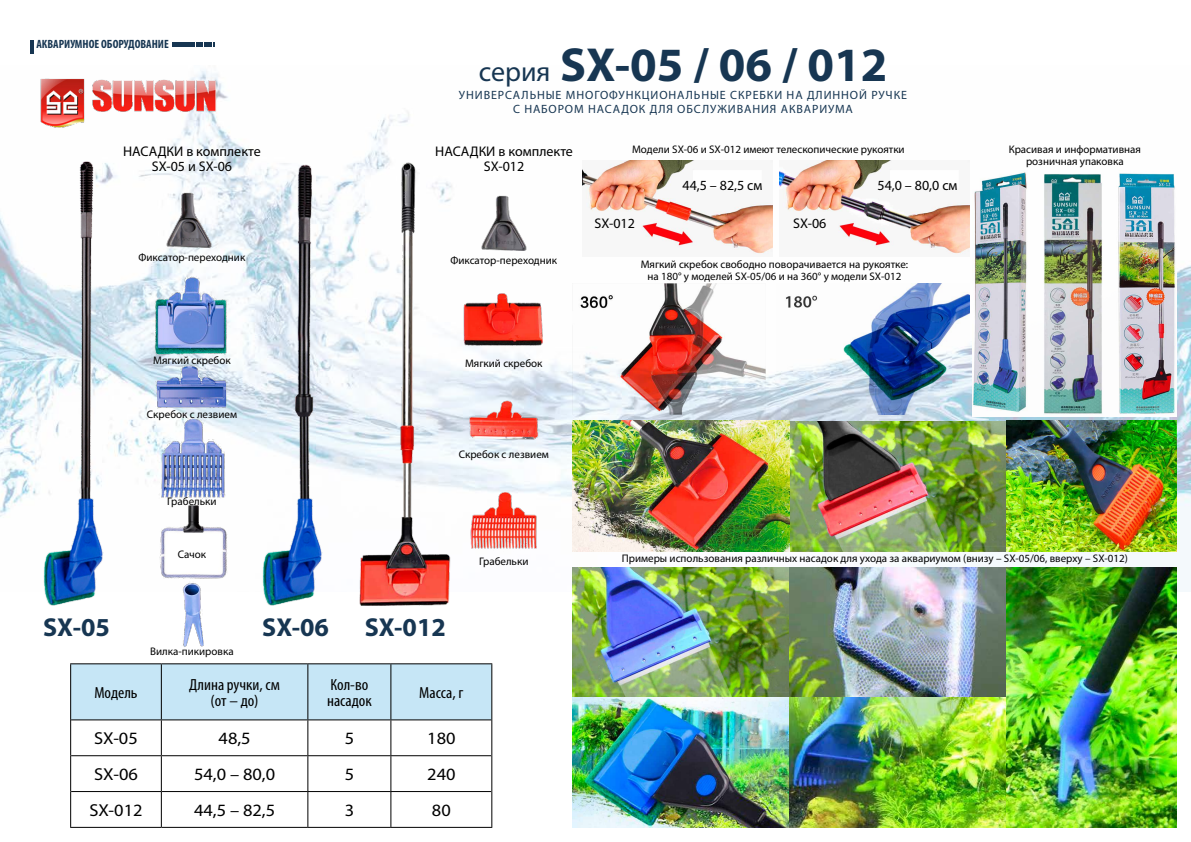
<style>
.page{position:relative;width:1191px;height:842px;background:#fff}
.page>*{position:absolute;margin:0;border:0;box-sizing:border-box;transform-origin:0 0}
.t1{font:700 48px "Myriad Pro";color:#173652}
.t2{font:700 26px "Myriad Pro";color:#173652}
.t3{font:17.3px "Myriad Pro";color:#000;scale:1.06 1}
.t4{font:condensed 16.1px/16.1px "Myriad Pro";color:#000;text-align:center;scale:1.06 1}
.t5{font:14px/15.4px "Myriad Pro";color:#000;text-align:center}
.t6{font:12px/14.4px "Myriad Pro";letter-spacing:.075em;color:#173652;text-align:center}
.t7{font:700 condensed 12px "Myriad Pro";color:#173652}
.t8{font:11px/12.1px "Myriad Pro";color:#000;text-align:center}
.s1{font-weight:400;font-size:28px}
</style>
<div class="page">
<img style="left:0;top:112px;width:1191px;height:480px">
<hr style="left:172px;top:42px;width:23px;height:4px;background:#173652">
<svg style="left:196px;top:42px;width:19px;height:4px"></svg>
<hr style="left:30px;top:40px;width:3px;height:14px;background:#173652">
<img style="left:28px;top:70px;width:208px;height:65px">
<div style="left:71px;top:664px;width:420px;height:55px;background:#c6e6f6"></div>
<hr style="left:70px;top:663px;width:91px;height:1px;background:#000">
<hr style="left:161px;top:663px;width:147px;height:1px;background:#000">
<hr style="left:308px;top:663px;width:83px;height:1px;background:#000">
<hr style="left:391px;top:663px;width:101px;height:1px;background:#000">
<hr style="left:71px;top:719px;width:90px;height:1px;background:#000">
<hr style="left:161px;top:719px;width:147px;height:1px;background:#000">
<hr style="left:308px;top:719px;width:83px;height:1px;background:#000">
<hr style="left:391px;top:719px;width:100px;height:1px;background:#000">
<hr style="left:71px;top:755px;width:90px;height:1px;background:#000">
<hr style="left:161px;top:755px;width:147px;height:1px;background:#000">
<hr style="left:308px;top:755px;width:83px;height:1px;background:#000">
<hr style="left:391px;top:755px;width:100px;height:1px;background:#000">
<hr style="left:71px;top:791px;width:90px;height:1px;background:#000">
<hr style="left:161px;top:791px;width:147px;height:1px;background:#000">
<hr style="left:308px;top:791px;width:83px;height:1px;background:#000">
<hr style="left:391px;top:791px;width:100px;height:1px;background:#000">
<hr style="left:70px;top:827px;width:91px;height:1px;background:#000">
<hr style="left:161px;top:827px;width:147px;height:1px;background:#000">
<hr style="left:308px;top:827px;width:83px;height:1px;background:#000">
<hr style="left:391px;top:827px;width:101px;height:1px;background:#000">
<hr style="left:70px;top:664px;width:1px;height:56px;background:#000">
<hr style="left:161px;top:664px;width:1px;height:55px;background:#000">
<hr style="left:307px;top:664px;width:1px;height:55px;background:#000">
<hr style="left:390px;top:664px;width:1px;height:55px;background:#000">
<hr style="left:491px;top:664px;width:1px;height:56px;background:#000">
<hr style="left:70px;top:720px;width:1px;height:36px;background:#000">
<hr style="left:161px;top:720px;width:1px;height:35px;background:#000">
<hr style="left:307px;top:720px;width:1px;height:35px;background:#000">
<hr style="left:390px;top:720px;width:1px;height:35px;background:#000">
<hr style="left:491px;top:720px;width:1px;height:36px;background:#000">
<hr style="left:70px;top:756px;width:1px;height:35px;background:#000">
<hr style="left:161px;top:756px;width:1px;height:35px;background:#000">
<hr style="left:307px;top:756px;width:1px;height:35px;background:#000">
<hr style="left:390px;top:756px;width:1px;height:35px;background:#000">
<hr style="left:491px;top:756px;width:1px;height:35px;background:#000">
<hr style="left:70px;top:791px;width:1px;height:36px;background:#000">
<hr style="left:161px;top:792px;width:1px;height:35px;background:#000">
<hr style="left:307px;top:792px;width:1px;height:35px;background:#000">
<hr style="left:390px;top:792px;width:1px;height:35px;background:#000">
<hr style="left:491px;top:791px;width:1px;height:36px;background:#000">
<img style="left:359px;top:154px;width:93px;height:452px">
<img style="left:30px;top:154px;width:93px;height:452px">
<img style="left:249px;top:154px;width:93px;height:452px">
<img style="left:461px;top:174px;width:85px;height:418px">
<img style="left:149px;top:171px;width:86px;height:476px">
<img style="left:972px;top:170px;width:204px;height:247px">
<img style="left:573px;top:567px;width:603px;height:261px">
<img style="left:573px;top:421px;width:603px;height:130px">
<img style="left:573px;top:284px;width:192px;height:131px">
<img style="left:583px;top:160px;width:190px;height:96px">
<img style="left:779px;top:160px;width:190px;height:96px">
<img style="left:776px;top:284px;width:193px;height:131px">
<p class="t7" style="left:36px;top:37px;width:134px">АКВАРИУМНОЕ ОБОРУДОВАНИЕ</p>
<p class="t5" style="left:123px;top:143px;width:139px">НАСАДКИ в комплекте<br>SX-05 и SX-06</p>
<h1 class="t1" style="left:478px;top:34px;width:410px"><span class="s1">серия</span> SX-05 / 06 / 012</h1>
<p class="t6" style="left:459px;top:87px;width:449px">УНИВЕРСАЛЬНЫЕ МНОГОФУНКЦИОНАЛЬНЫЕ СКРЕБКИ НА ДЛИННОЙ РУЧКЕ<br>С НАБОРОМ НАСАДОК ДЛЯ ОБСЛУЖИВАНИЯ АКВАРИУМА</p>
<p class="t5" style="left:435px;top:143px;width:139px">НАСАДКИ в комплекте<br>SX-012</p>
<p class="t8" style="left:632px;top:143px;width:274px">Модели SX-06 и SX-012 имеют телескопические рукоятки</p>
<p class="t8" style="left:1008px;top:143px;width:134px">Красивая и информативная розничная упаковка</p>
<p class="t5" style="left:682px;top:177px;width:82px">44,5 – 82,5 см</p>
<p class="t5" style="left:877px;top:177px;width:82px">54,0 – 80,0 см</p>
<p class="t5" style="left:594px;top:215px;width:42px">SX-012</p>
<p class="t5" style="left:793px;top:215px;width:35px">SX-06</p>
<p class="t8" style="left:139px;top:251px;width:108px">Фиксатор-переходник</p>
<p class="t8" style="left:450px;top:254px;width:108px">Фиксатор-переходник</p>
<p class="t8" style="left:153px;top:354px;width:79px">Мягкий скребок</p>
<p class="t8" style="left:465px;top:357px;width:79px">Мягкий скребок</p>
<h2 class="t2" style="left:43px;top:610px;width:68px">SX-05</h2>
<p class="t8" style="left:147px;top:408px;width:92px">Скребок с лезвием</p>
<p class="t8" style="left:167px;top:495px;width:51px">Грабельки</p>
<p class="t8" style="left:178px;top:548px;width:30px">Сачок</p>
<p class="t8" style="left:150px;top:645px;width:85px">Вилка-пикировка</p>
<p class="t8" style="left:459px;top:448px;width:92px">Скребок с лезвием</p>
<h2 class="t2" style="left:262px;top:610px;width:68px">SX-06</h2>
<h2 class="t2" style="left:365px;top:610px;width:83px">SX-012</h2>
<p class="t8" style="left:479px;top:555px;width:51px">Грабельки</p>
<h3 class="t4" style="left:94px;top:684px;width:42px">Модель</h3>
<h3 class="t4" style="left:189px;top:676px;width:87px">Длина ручки, см (от – до)</h3>
<h3 class="t4" style="left:327px;top:676px;width:44px;text-align:left">Кол-во насадок</h3>
<h3 class="t4" style="left:419px;top:684px;width:43px">Масса, г</h3>
<h3 class="t3" style="left:94px;top:728px;width:43px">SX-05</h3>
<h3 class="t3" style="left:218px;top:728px;width:32px">48,5</h3>
<h3 class="t3" style="left:345px;top:728px;width:10px">5</h3>
<h3 class="t3" style="left:427px;top:728px;width:28px">180</h3>
<h3 class="t3" style="left:94px;top:764px;width:43px">SX-06</h3>
<h3 class="t3" style="left:194px;top:764px;width:78px">54,0 – 80,0</h3>
<h3 class="t3" style="left:345px;top:764px;width:10px">5</h3>
<h3 class="t3" style="left:427px;top:764px;width:28px">240</h3>
<h3 class="t3" style="left:89px;top:799px;width:52px">SX-012</h3>
<h3 class="t3" style="left:194px;top:799px;width:78px">44,5 – 82,5</h3>
<h3 class="t3" style="left:345px;top:799px;width:10px">3</h3>
<h3 class="t3" style="left:432px;top:799px;width:19px">80</h3>
<p class="t8" style="left:640px;top:258px;width:269px">Мягкий скребок свободно поворачивается на рукоятке: на 180° у моделей SX-05/06 и на 360° у модели SX-012</p>
<p class="t8" style="left:622px;top:552px;width:507px">Примеры использования различных насадок для ухода за аквариумом (внизу – SX-05/06, вверху – SX-012)</p>
</div>
